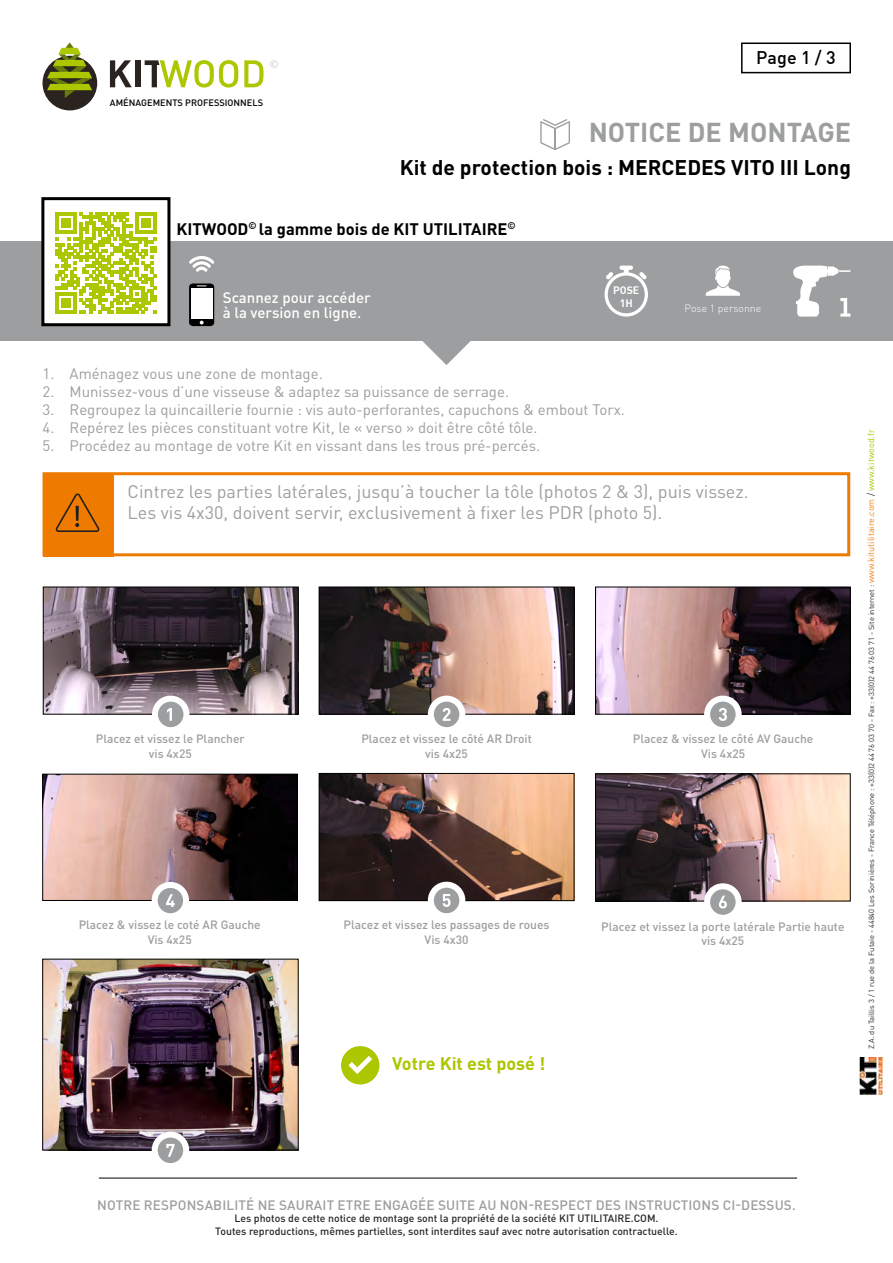
<style>
.page{position:relative;width:893px;height:1263px;background:#fff}
.page>*{position:absolute;margin:0;border:0;box-sizing:border-box;transform-origin:0 0}
.t1{font:700 27px "DIN Pro";color:#9c9e9f}
.t2{font:700 21px "DIN Pro";color:#000}
.t3{font:18px "DIN Pro";color:#9c9e9f}
.t4{font:700 18px "DIN Pro";color:#acc600}
.t5{font:500 18px "DIN";color:#000}
.t6{font:700 16.5px "DIN Pro";color:#000}
.t7{font:15px "DIN Pro";color:#9c9e9f}
.t8{font:500 15px/15px "DIN Pro";color:#fff}
.t9{font:500 13.5px "DIN Pro";letter-spacing:.01em;color:#9c9e9f}
.t10{font:500 12px "DIN Pro";color:#9c9e9f}
.t11{font:10.65px "DIN Bold";color:#fff}
.t12{font:500 10.5px/12.6px "DIN Pro";color:#282829;text-align:center}
.t13{font:300 10.5px "DIN Pro";color:#fff}
.t14{font:700 9.6px "DIN Pro";color:#000}
.t15{font:500 9.15px "DIN";color:#000}
.t16{font:9px "DIN Pro";color:#ef8218}
.t17{font:7.5px "DIN Pro";color:#282829}
.s1{color:#282829}
.s2{color:#acc600}
</style>
<div class="page">
<svg style="left:422px;top:341px;width:49px;height:24px"></svg>
<div style="left:0;top:241px;width:893px;height:100px;background:#9c9e9f"></div>
<div style="left:43px;top:199px;width:126px;height:126px;background:#fff"></div>
<div style="left:41px;top:197px;width:129px;height:129px;border:3px solid #000"></div>
<hr style="left:99px;top:1178px;width:698px;height:1px;background:#000">
<div style="left:741px;top:43px;width:110px;height:30px;border:2px solid #000"></div>
<svg style="left:189px;top:283px;width:25px;height:43px"></svg>
<svg style="left:200px;top:321px;width:4px;height:3px"></svg>
<div style="left:191px;top:288px;width:21px;height:31px;background:#fff"></div>
<svg style="left:189px;top:256px;width:25px;height:16px"></svg>
<svg style="left:540px;top:119px;width:30px;height:31px"></svg>
<hr style="left:554px;top:129px;width:2px;height:20px;background:#9c9e9f">
<div style="left:43px;top:56px;width:54px;height:54px;background:#2a2320;border-radius:50%"></div>
<svg style="left:47px;top:43px;width:45px;height:55px"></svg>
<svg style="left:110px;top:60px;width:22px;height:27px"></svg>
<div style="left:135px;top:60px;width:5px;height:27px;background:#2a2320"></div>
<svg style="left:145px;top:60px;width:93px;height:28px"></svg>
<svg style="left:244px;top:60px;width:20px;height:27px"></svg>
<svg style="left:270px;top:60px;width:8px;height:8px"></svg>
<div style="left:43px;top:472px;width:807px;height:84px;border:3px solid #ee7b00"></div>
<div style="left:43px;top:473px;width:71px;height:83px;background:#ee7b00"></div>
<svg style="left:56px;top:493px;width:43px;height:39px"></svg>
<img style="left:45px;top:589px;width:251px;height:123px">
<div style="left:43px;top:587px;width:255px;height:127px;border:1px solid #000"></div>
<div style="left:155px;top:699px;width:31px;height:31px;background:#9c9e9f;border-radius:50%"></div>
<div style="left:152px;top:696px;width:37px;height:37px;border:6px solid #fff;border-radius:50%"></div>
<svg style="left:167px;top:708px;width:5px;height:13px"></svg>
<img style="left:321px;top:589px;width:251px;height:123px">
<div style="left:319px;top:587px;width:255px;height:127px;border:1px solid #000"></div>
<svg style="left:431px;top:699px;width:31px;height:31px"></svg>
<div style="left:428px;top:696px;width:37px;height:37px;border:6px solid #fff;border-radius:50%"></div>
<svg style="left:443px;top:708px;width:7px;height:13px"></svg>
<img style="left:45px;top:961px;width:251px;height:187px">
<div style="left:43px;top:959px;width:255px;height:191px;border:1px solid #000"></div>
<svg style="left:155px;top:1134px;width:31px;height:32px"></svg>
<div style="left:152px;top:1131px;width:37px;height:38px;border:6px solid #fff;border-radius:50%"></div>
<svg style="left:166px;top:1144px;width:9px;height:13px"></svg>
<img style="left:597px;top:589px;width:251px;height:123px">
<div style="left:595px;top:587px;width:255px;height:127px;border:1px solid #000"></div>
<svg style="left:707px;top:699px;width:32px;height:31px"></svg>
<div style="left:704px;top:696px;width:38px;height:37px;border:6px solid #fff;border-radius:50%"></div>
<svg style="left:719px;top:708px;width:8px;height:13px"></svg>
<img style="left:45px;top:776px;width:251px;height:123px">
<div style="left:43px;top:774px;width:255px;height:127px;border:1px solid #000"></div>
<svg style="left:155px;top:885px;width:31px;height:31px"></svg>
<div style="left:152px;top:882px;width:37px;height:37px;border:6px solid #fff;border-radius:50%"></div>
<svg style="left:166px;top:894px;width:9px;height:13px"></svg>
<img style="left:321px;top:775px;width:251px;height:124px">
<div style="left:319px;top:773px;width:255px;height:128px;border:1px solid #000"></div>
<svg style="left:431px;top:885px;width:31px;height:31px"></svg>
<div style="left:428px;top:882px;width:37px;height:37px;border:6px solid #fff;border-radius:50%"></div>
<svg style="left:443px;top:894px;width:7px;height:13px"></svg>
<img style="left:597px;top:776px;width:251px;height:123px">
<div style="left:595px;top:774px;width:255px;height:127px;border:1px solid #000"></div>
<svg style="left:707px;top:886px;width:32px;height:32px"></svg>
<div style="left:704px;top:883px;width:38px;height:38px;border:6px solid #fff;border-radius:50%"></div>
<svg style="left:719px;top:895px;width:8px;height:13px"></svg>
<svg style="left:604px;top:266px;width:44px;height:51px"></svg>
<svg style="left:793px;top:266px;width:57px;height:51px"></svg>
<svg style="left:341px;top:1046px;width:38px;height:38px"></svg>
<svg style="left:706px;top:265px;width:34px;height:31px"></svg>
<svg style="left:55px;top:212px;width:102px;height:102px"></svg>
<img style="left:859px;top:1057px;width:24px;height:38px">
<p class="t15" style="left:110px;top:97px;width:155px">AMÉNAGEMENTS PROFESSIONNELS</p>
<p class="t5" style="left:756px;top:46px;width:81px">Page 3/1</p>
<p class="t1" style="left:589px;top:113px;width:264px">NOTICE DE MONTAGE</p>
<p class="t2" style="left:400px;top:153px;width:453px">Kit de protection bois : MERCEDES VITO III Long</p>
<p class="t14" style="left:248px;top:219px;width:10px">©</p>
<p class="t14" style="left:508px;top:219px;width:10px">©</p>
<p class="t6" style="left:176px;top:218px;width:74px">KITWOOD</p>
<p class="t6" style="left:259px;top:218px;width:250px">la gamme bois de KIT UTILITAIRE</p>
<p class="t8" style="left:223px;top:289px;width:149px">Scannez pour accéder laà version en ligne.</p>
<p class="t11" style="left:613px;top:283px;width:28px">POSE</p>
<p class="t11" style="left:620px;top:296px;width:15px">H1</p>
<p class="t13" style="left:684px;top:301px;width:78px">Pose 1 personne</p>
<p class="t7" style="left:43px;top:364px;width:11px">11.</p>
<p class="t7" style="left:70px;top:364px;width:255px">Aménagez vous une zone de montage.</p>
<p class="t7" style="left:43px;top:382px;width:11px">22.</p>
<p class="t7" style="left:70px;top:382px;width:441px">Munissez-vous ’d une visseuse &amp; adaptez sa puissance de serrage.</p>
<p class="t7" style="left:43px;top:400px;width:11px">33.</p>
<p class="t7" style="left:70px;top:400px;width:557px">Regroupez la quincaillerie fournie : vis auto-perforantes, capuchons &amp; embout Torx.</p>
<p class="t7" style="left:43px;top:418px;width:11px">44.</p>
<p class="t7" style="left:43px;top:436px;width:11px">55.</p>
<p class="t7" style="left:70px;top:418px;width:470px">Repérez les pièces constituant votre Kit le, « verso » doit être côté tôle.</p>
<p class="t7" style="left:70px;top:436px;width:472px">Procédez au montage de votre Kit en vissant dans les trous pré-percés.</p>
<p class="t3" style="left:128px;top:479px;width:622px">Cintrez les parties latérales, jusqu à’ toucher la tôle (photos 2 &amp; ,)3 puis vissez.</p>
<p class="t3" style="left:128px;top:501px;width:536px">Les vis x4 30, doivent servir, exclusivement à fixer les PDR (photo .(5</p>
<p class="t10" style="left:96px;top:731px;width:150px">Placez et vissez le Plancher</p>
<p class="t10" style="left:149px;top:745px;width:44px">vis x4 25</p>
<p class="t10" style="left:79px;top:917px;width:184px">Placez &amp; vissez le coté AR Gauche</p>
<p class="t10" style="left:148px;top:931px;width:46px">Vis x4 25</p>
<p class="t10" style="left:361px;top:731px;width:172px">Placez et vissez le côté AR Droit</p>
<p class="t10" style="left:425px;top:745px;width:44px">vis x4 25</p>
<p class="t10" style="left:633px;top:731px;width:182px">Placez &amp; vissez le côté AV Gauche</p>
<p class="t10" style="left:701px;top:745px;width:46px">Vis x4 25</p>
<p class="t10" style="left:344px;top:917px;width:207px">Placez et vissez les passages de roues</p>
<p class="t10" style="left:425px;top:931px;width:46px">Vis x4 30</p>
<p class="t10" style="left:601px;top:918px;width:245px">Placez et vissez la porte latérale Partie haute</p>
<p class="t10" style="left:701px;top:933px;width:44px">vis x4 25</p>
<p class="t16" style="left:865px;top:583px;width:155px;rotate:-90deg">www.kitutilitaire.com <span class="s1">/</span> <span class="s2">www.kitwood f r.</span></p>
<p class="t17" style="left:866px;top:1049px;width:466px;rotate:-90deg">A.Z . du Taillis 1/3 rue de la Futaie - 44840 Les Sorinières - France Téléphone : +33 2)0( 44 76 03 70 - Fax : +33 2)0( 44 76 03 71 - Site internet :</p>
<p class="t4" style="left:392px;top:1051px;width:155px">Votre Kit est posé !</p>
<p class="t9" style="left:97px;top:1196px;width:700px">NOTRE RESPONSABILITÉ NE SAURAIT ETRE ENGAGÉE SUITE AU NON-RESPECT DES INSTRUCTIONS CI-DESSUS.</p>
<p class="t12" style="left:215px;top:1212px;width:464px">Les photos de cette notice de montage sont la propriété de la société KIT UTILITAIRE.COM.<br>Toutes reproductions, mêmes partielles, sont interdites sauf avec notre autorisation contractuelle.</p>
</div>
